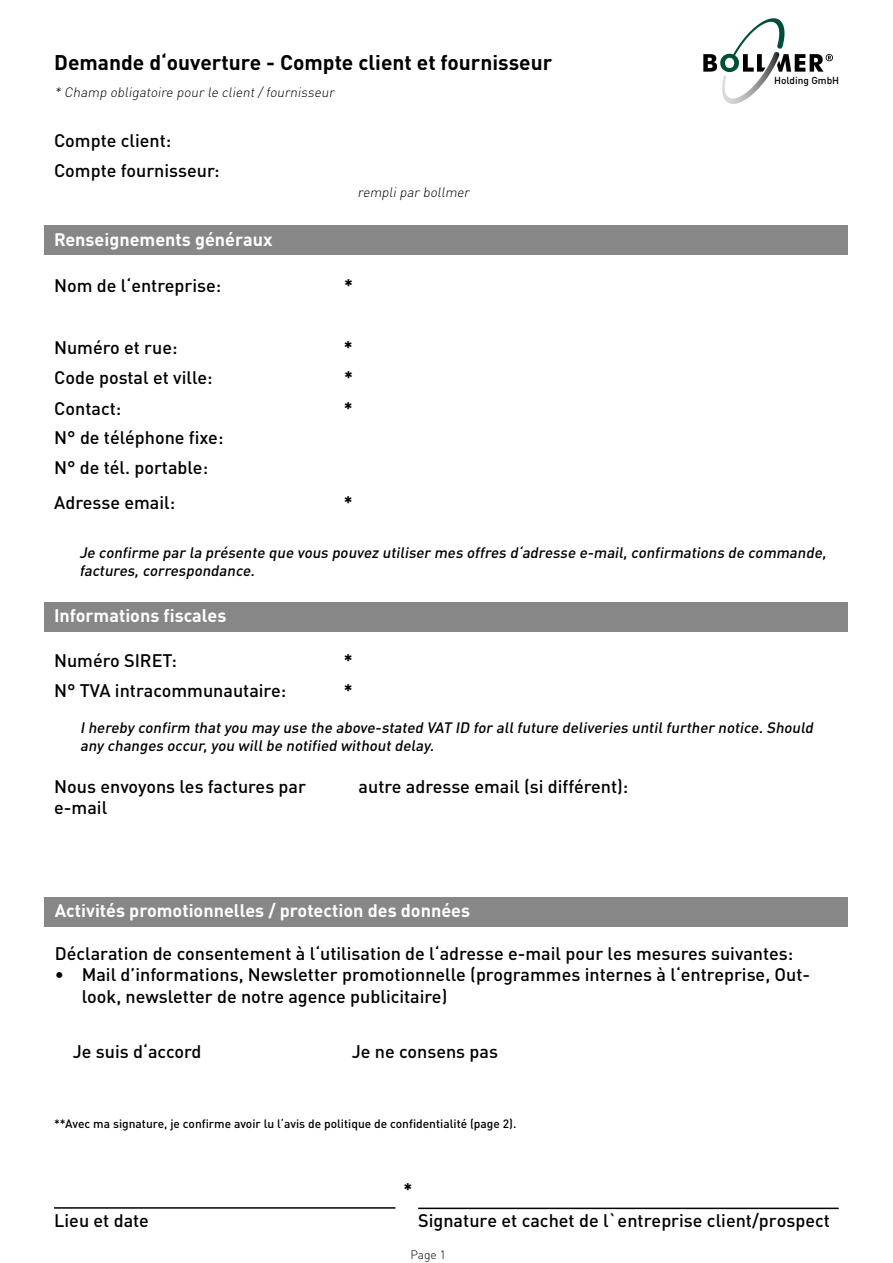
<style>
.page{position:relative;width:893px;height:1263px;background:#fff}
.page>*{position:absolute;margin:0;border:0;box-sizing:border-box;transform-origin:0 0}
.t1{font:700 21px "DINOT";color:#000}
.t2{font:500 18px/30px "DINOT";color:#000}
.t3{font:700 18px "DINOT";color:#fff}
.t4{font:700 18px/29.8px "DINOT";color:#000}
.t5{font:italic 500 15px/18px "DINOT";color:#000}
.t6{font:italic 300 13.5px "DINOT";color:#000}
.t7{font:500 12px "DINOT";color:#000}
.t8{font:300 12px "DINOT";color:#000}
.t9{font:500 10.05px "DINOT";color:#000}
</style>
<div class="page">
<div style="left:44px;top:897px;width:804px;height:30px;background:#878787"></div>
<div style="left:44px;top:602px;width:804px;height:30px;background:#878787"></div>
<div style="left:44px;top:226px;width:804px;height:29px;background:#878787"></div>
<svg style="left:703px;top:18px;width:130px;height:86px"></svg>
<hr style="left:54px;top:1207px;width:341px;height:2px;background:#000">
<hr style="left:418px;top:1207px;width:421px;height:2px;background:#000">
<p class="t1" style="left:54px;top:49px;width:500px">Demande d‘ouverture - Compte client et fournisseur</p>
<p class="t6" style="left:54px;top:84px;width:284px">* Champ obligatoire pour le client / fournisseur</p>
<p class="t2" style="left:54px;top:125px;width:167px">Compte client:<br>Compte fournisseur:</p>
<p class="t3" style="left:54px;top:228px;width:220px">Renseignements généraux</p>
<p class="t2" style="left:54px;top:270px;width:169px">Nom de l‘entreprise:</p>
<p class="t2" style="left:54px;top:332px;width:160px">Numéro et rue:<br>Code postal et ville:</p>
<p class="t2" style="left:54px;top:393px;width:69px">Contact:</p>
<p class="t2" style="left:54px;top:422px;width:171px">N° de téléphone fixe:<br>N° de tél. portable:</p>
<p class="t2" style="left:54px;top:487px;width:122px">Adresse email:</p>
<p class="t6" style="left:358px;top:184px;width:116px">rempli par bollmer</p>
<p class="t4" style="left:344px;top:270px;width:10px">*</p>
<p class="t4" style="left:344px;top:332px;width:11px">* *</p>
<p class="t4" style="left:344px;top:393px;width:10px">*</p>
<p class="t4" style="left:344px;top:487px;width:10px">*</p>
<p class="t9" style="left:774px;top:74px;width:67px">Holding GmbH</p>
<p class="t5" style="left:79px;top:543px;width:751px">Je confirme par la présente que vous pouvez utiliser mes offres d‘adresse e-mail,confirmations de commande, factures,correspondance.</p>
<p class="t3" style="left:54px;top:604px;width:174px">Informations fiscales</p>
<p class="t2" style="left:54px;top:645px;width:234px;line-height:30.5px">Numéro SIRET:<br>N° TVA intracommunautaire:</p>
<p class="t4" style="left:344px;top:645px;width:10px;line-height:30.5px">* *</p>
<p class="t5" style="left:80px;top:718px;width:738px">Ihereby confirm thatyou may use the above-stated VAT ID for allfuture deliveries untilfurther notice.Should any changes occur,you willbe notified withoutdelay.</p>
<p class="t2" style="left:54px;top:775px;width:253px;line-height:21.6px">Nous envoyons les factures par e-mail</p>
<p class="t2" style="left:359px;top:771px;width:271px">autre adresse email (si différent):</p>
<p class="t3" style="left:55px;top:899px;width:417px">Activités promotionnelles / protection des données</p>
<p class="t2" style="left:55px;top:938px;width:740px">Déclaration de consentement à l‘utilisation de l‘adresse e-mail pour les mesures suivantes:</p>
<p class="t2" style="left:82px;top:963px;width:730px;line-height:21.6px;text-indent:-27px">• Mail d’informations, Newsletter promotionnelle (programmes internes à l‘entreprise, Out&shy;look, newsletter de notre agence publicitaire)</p>
<p class="t2" style="left:73px;top:1036px;width:130px">Je suis d‘accord</p>
<p class="t2" style="left:352px;top:1036px;width:148px">Je ne consens pas</p>
<p class="t7" style="left:54px;top:1116px;width:464px">**Avec ma signature, je confirme avoir lu l‘avis de politique de confidentialité (page 2).</p>
<p class="t4" style="left:403px;top:1173px;width:10px">*</p>
<p class="t2" style="left:54px;top:1205px;width:96px">Lieu et date</p>
<p class="t2" style="left:418px;top:1205px;width:413px">Signature et cachet de l`entreprise client/prospect</p>
<p class="t8" style="left:410px;top:1247px;width:37px">Page 1</p>
</div>
